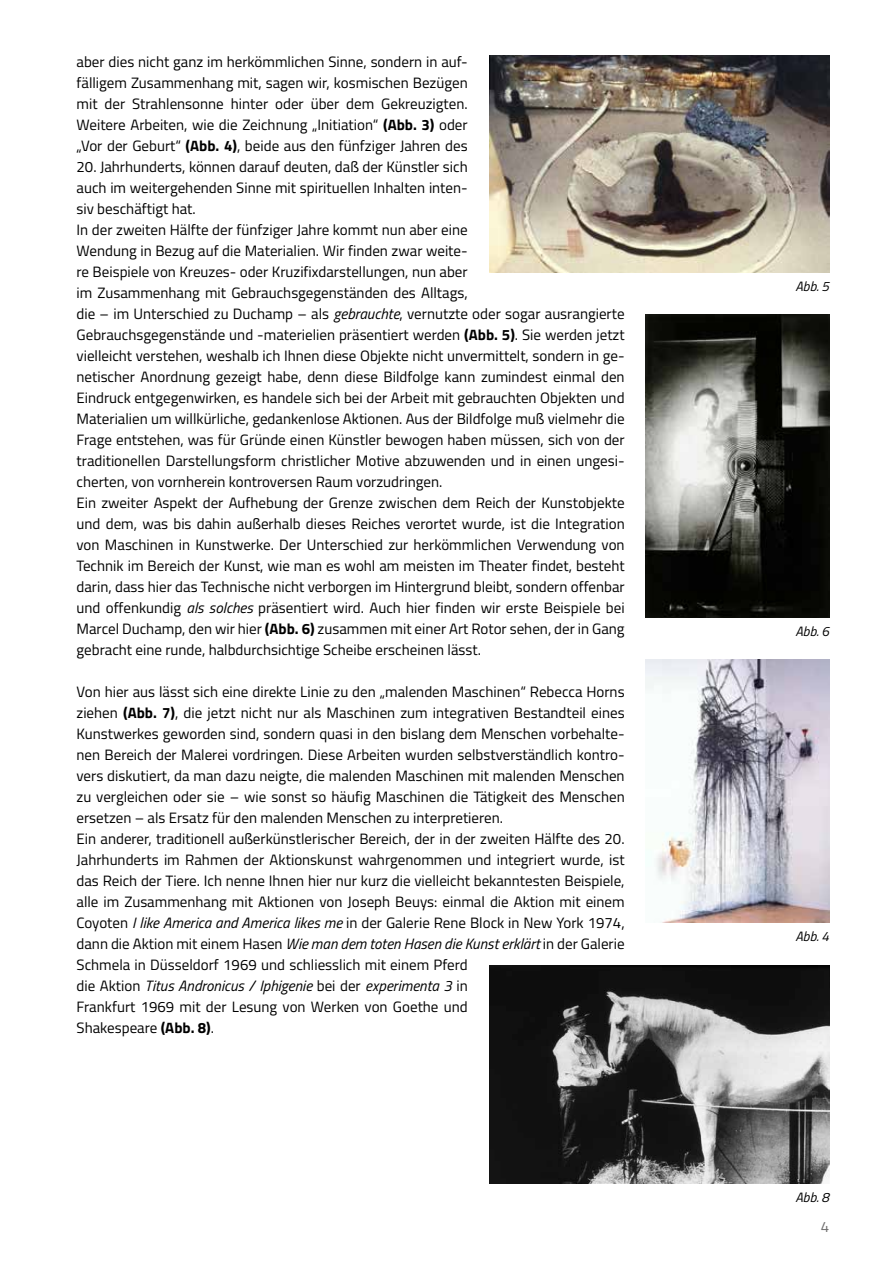
<style>
.page{position:relative;width:893px;height:1263px;background:#fff}
.page>*{position:absolute;margin:0;border:0;box-sizing:border-box;transform-origin:0 0}
.t1{font:15px/21px "Titillium";color:#000}
.t2{font:15px "Titillium";color:#706f6f}
.t3{font:italic 13.5px "Titillium";color:#000}
.s1{font-weight:700}
.s2{font-style:italic}
</style>
<div class="page">
<img style="left:489px;top:55px;width:340px;height:218px">
<img style="left:646px;top:315px;width:183px;height:302px">
<img style="left:646px;top:659px;width:183px;height:264px">
<img style="left:489px;top:965px;width:340px;height:218px">
<p class="t1" style="left:77px;top:50px;width:393px;text-align:justify">aber dies nicht ganz im herkömmlichen Sinne, sondern in auf&shy;fälligem Zusammenhang mit, sagen wir, kosmischen Bezügen mit der Strahlensonne hinter oder über dem Gekreuzigten.<br>Weitere Arbeiten, wie die Zeichnung „Initiation“ <span class="s1">(Abb. 3)</span> oder „Vor der Geburt“ <span class="s1">(Abb. 4)</span>, beide aus den fünfziger Jahren des</p>
<p class="t1" style="left:77px;top:155px;width:550px">20. Jahrhunderts, können darauf deuten, daß der Künstler sich<br>auch im weitergehenden Sinne mit spirituellen Inhalten inten-<br>siv beschäftigt hat.<br>In der zweiten Hälfte der fünfziger Jahre kommt nun aber eine<br>Wendung in Bezug auf die Materialien. Wir finden zwar weite-<br>re Beispiele von Kreuzes- oder Kruzifixdarstellungen, nun aber<br>im Zusammenhang mit Gebrauchsgegenständen des Alltags,<br>die – im Unterschied zu Duchamp – als <span class="s2">gebrauchte</span>, vernutzte oder sogar ausrangierte Gebrauchsgegenstände und -materielien präsentiert werden <span class="s1">(Abb. 5)</span>. Sie werden jetzt vielleicht verstehen, weshalb ich Ihnen diese Objekte nicht unvermittelt, sondern in ge&shy;netischer Anordnung gezeigt habe, denn diese Bildfolge kann zumindest einmal den Eindruck entgegenwirken, es handele sich bei der Arbeit mit gebrauchten Objekten und Materialien um willkürliche, gedankenlose Aktionen. Aus der Bildfolge muß vielmehr die Frage entstehen, was für Gründe einen Künstler bewogen haben müssen, sich von der traditionellen Darstellungsform christlicher Motive abzuwenden und in einen ungesi&shy;cherten, von vornherein kontroversen Raum vorzudringen.<br>Ein zweiter Aspekt der Aufhebung der Grenze zwischen dem Reich der Kunstobjekte und dem, was bis dahin außerhalb dieses Reiches verortet wurde, ist die Integration von Maschinen in Kunstwerke. Der Unterschied zur herkömmlichen Verwendung von Technik im Bereich der Kunst, wie man es wohl am meisten im Theater findet, besteht darin, dass hier das Technische nicht verborgen im Hintergrund bleibt, sondern offenbar und offenkundig <span class="s2">als solches</span> präsentiert wird. Auch hier finden wir erste Beispiele bei Marcel Duchamp, den wir hier <span class="s1">(Abb. 6)</span> zusammen mit einer Art Rotor sehen, der in Gang gebracht eine runde, halbdurchsichtige Scheibe erscheinen lässt.</p>
<p class="t1" style="left:77px;top:680px;width:550px">Von hier aus lässt sich eine direkte Linie zu den „malenden Maschinen“ Rebecca Horns ziehen <span class="s1">(Abb. 7)</span>, die jetzt nicht nur als Maschinen zum integrativen Bestandteil eines Kunstwerkes geworden sind, sondern quasi in den bislang dem Menschen vorbehalte&shy;nen Bereich der Malerei vordringen. Diese Arbeiten wurden selbstverständlich kontro&shy;vers diskutiert, da man dazu neigte, die malenden Maschinen mit malenden Menschen zu vergleichen oder sie – wie sonst so häufig Maschinen die Tätigkeit des Menschen ersetzen – als Ersatz für den malenden Menschen zu interpretieren.<br>Ein anderer, traditionell außerkünstlerischer Bereich, der in der zweiten Hälfte des 20.<br>Jahrhunderts im Rahmen der Aktionskunst wahrgenommen und integriert wurde, ist das Reich der Tiere. Ich nenne Ihnen hier nur kurz die vielleicht bekanntesten Beispiele, alle im Zusammenhang mit Aktionen von Joseph Beuys: einmal die Aktion mit einem Coyoten <span class="s2">I like America and America likes me</span> in der Galerie Rene Block in New York 1974, dann die Aktion mit einem Hasen <span class="s2">Wie man dem toten Hasen die Kunst erklärt</span> in der Galerie Schmela in Düsseldorf 1969 und schliesslich mit einem Pferd<br>die Aktion <span class="s2">Titus Andronicus / Iphigenie</span> bei der <span class="s2">experimenta 3</span> in<br>Frankfurt 1969 mit der Lesung von Werken von Goethe und<br>Shakespeare <span class="s1">(Abb. 8)</span>.</p>
<p class="t3" style="left:795px;top:277px;width:35px">Abb. 5</p>
<p class="t3" style="left:795px;top:621px;width:35px">Abb. 6</p>
<p class="t3" style="left:795px;top:927px;width:35px">Abb. 4</p>
<p class="t3" style="left:795px;top:1187px;width:35px">Abb. 8</p>
<p class="t2" style="left:821px;top:1216px;width:10px">4</p>
</div>
